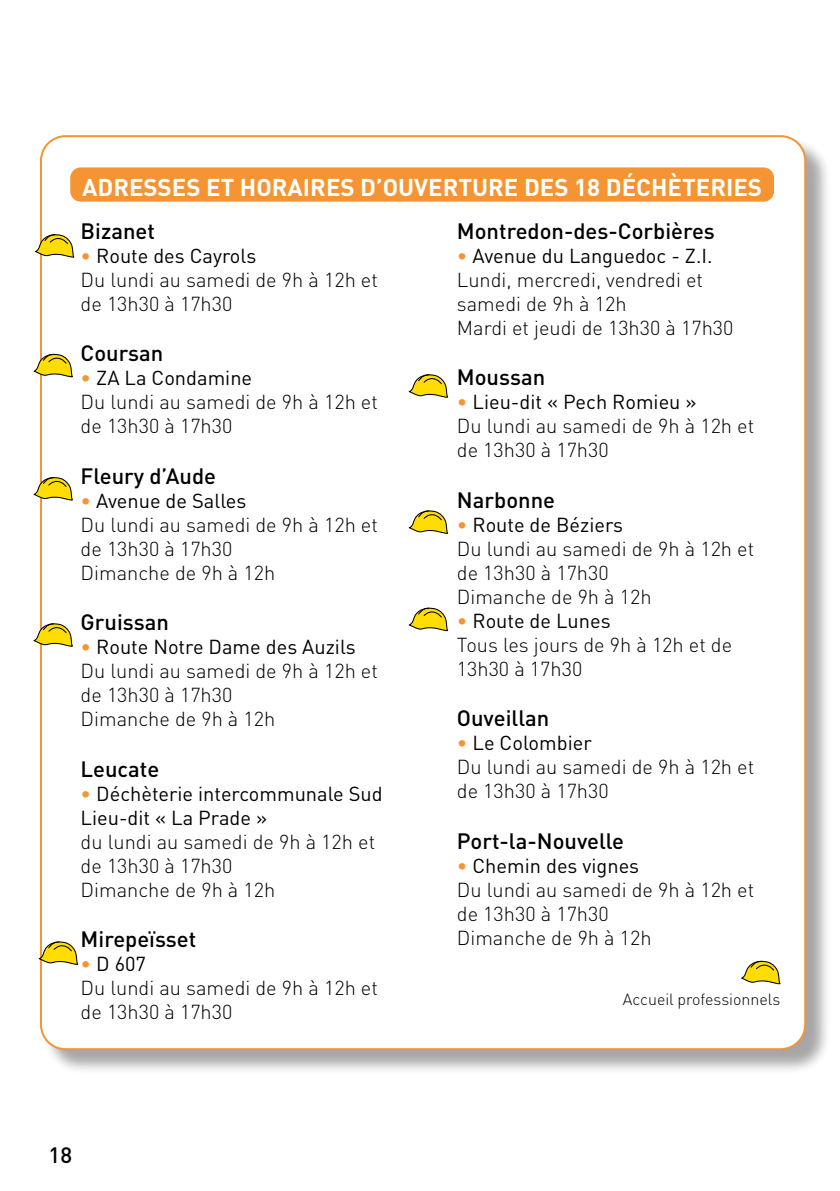
<style>
.page{position:relative;width:840px;height:1191px;background:#fff}
.page>*{position:absolute;margin:0;border:0;box-sizing:border-box;transform-origin:0 0}
.t1{font:700 24px "DIN Pro";color:#fff}
.t2{font:500 22px "DIN Pro";color:#000}
.t3{font:300 20px/24px "DIN Pro";color:#000}
.t4{font:20px/24px "DIN Pro";color:#000}
.t5{font:300 16px "DIN Pro";color:#000}
.s1{font-weight:400;color:#f49432}
.s2{font-weight:400}
.s3{color:#f49432}
</style>
<div class="page">
<div style="left:42px;top:138px;width:788px;height:937px;background:#000;opacity:.35"></div>
<div style="left:41px;top:136px;width:763px;height:913px;background:#fff;border-radius:24px"></div>
<svg style="left:35px;top:233px;width:40px;height:25px"></svg>
<svg style="left:33px;top:352px;width:40px;height:26px"></svg>
<svg style="left:33px;top:476px;width:40px;height:25px"></svg>
<svg style="left:33px;top:622px;width:40px;height:25px"></svg>
<svg style="left:39px;top:940px;width:40px;height:25px"></svg>
<svg style="left:408px;top:374px;width:41px;height:24px"></svg>
<svg style="left:408px;top:510px;width:41px;height:24px"></svg>
<svg style="left:408px;top:607px;width:41px;height:25px"></svg>
<div style="left:70px;top:167px;width:703px;height:35px;background:#f49432;border-radius:10px"></div>
<svg style="left:741px;top:960px;width:40px;height:25px"></svg>
<p class="t1" style="left:82px;top:171px;width:681px">ADRESSES ET HORAIRES D’OUVERTURE DES 18 DÉCHÈTERIES</p>
<p class="t2" style="left:81px;top:216px;width:76px">Bizanet</p>
<p class="t3" style="left:81px;top:243px;width:298px"><span class="s1">•</span> <span class="s2">Route des Cayrols<br></span>Du lundi au samedi de 9h à 12h et de 13h30 à 17h30</p>
<p class="t2" style="left:81px;top:338px;width:84px">Coursan</p>
<p class="t3" style="left:81px;top:365px;width:298px"><span class="s1">•</span> <span class="s2">ZA La Condamine<br></span>Du lundi au samedi de 9h à 12h et de 13h30 à 17h30</p>
<p class="t2" style="left:81px;top:461px;width:137px">Fleury d’Aude</p>
<p class="t3" style="left:81px;top:487px;width:298px"><span class="s1">•</span> <span class="s2">Avenue de Salles<br></span>Du lundi au samedi de 9h à 12h et de 13h30 à 17h30<br>Dimanche de 9h à 12h</p>
<p class="t2" style="left:81px;top:607px;width:90px">Gruissan</p>
<p class="t3" style="left:81px;top:634px;width:298px"><span class="s1">•</span> <span class="s2">Route Notre Dame des Auzils<br></span>Du lundi au samedi de 9h à 12h et de 13h30 à 17h30<br>Dimanche de 9h à 12h</p>
<p class="t2" style="left:81px;top:753px;width:80px">Leucate</p>
<p class="t4" style="left:81px;top:780px;width:303px"><span class="s3">•</span> Déchèterie intercommunale Sud<br>Lieu-dit « La Prade »</p>
<p class="t3" style="left:81px;top:828px;width:296px">du lundi au samedi de 9h à 12h et de 13h30 à 17h30<br>Dimanche de 9h à 12h</p>
<p class="t2" style="left:81px;top:924px;width:117px">Mirepeïsset</p>
<p class="t3" style="left:81px;top:951px;width:298px"><span class="s1">•</span> <span class="s2">D 607<br></span>Du lundi au samedi de 9h à 12h et de 13h30 à 17h30</p>
<p class="t2" style="left:456px;top:216px;width:259px">Montredon-des-Corbières</p>
<p class="t3" style="left:456px;top:243px;width:278px"><span class="s1">•</span> <span class="s2">Avenue du Languedoc - Z.I.<br></span>Lundi, mercredi, vendredi et samedi de 9h à 12h<br>Mardi et jeudi de 13h30 à 17h30</p>
<p class="t2" style="left:456px;top:362px;width:90px">Moussan</p>
<p class="t3" style="left:456px;top:389px;width:298px"><span class="s1">•</span> <span class="s2">Lieu-dit « Pech Romieu »<br></span>Du lundi au samedi de 9h à 12h et de 13h30 à 17h30</p>
<p class="t2" style="left:456px;top:485px;width:100px">Narbonne</p>
<p class="t3" style="left:456px;top:511px;width:298px"><span class="s1">•</span> <span class="s2">Route de Béziers<br></span>Du lundi au samedi de 9h à 12h et de 13h30 à 17h30<br>Dimanche de 9h à 12h</p>
<p class="t3" style="left:456px;top:607px;width:277px"><span class="s1">•</span> <span class="s2">Route de Lunes<br></span>Tous les jours de 9h à 12h et de<br>13h30 à 17h30</p>
<p class="t2" style="left:456px;top:703px;width:94px">Ouveillan</p>
<p class="t3" style="left:456px;top:730px;width:298px"><span class="s1">•</span> <span class="s2">Le Colombier<br></span>Du lundi au samedi de 9h à 12h et de 13h30 à 17h30</p>
<p class="t2" style="left:456px;top:825px;width:169px">Port-la-Nouvelle</p>
<p class="t3" style="left:456px;top:852px;width:298px"><span class="s1">•</span> <span class="s2">Chemin des vignes<br></span>Du lundi au samedi de 9h à 12h et de 13h30 à 17h30<br>Dimanche de 9h à 12h</p>
<p class="t5" style="left:622px;top:988px;width:159px">Accueil professionnels</p>
<p class="t2" style="left:49px;top:1140px;width:25px">18</p>
</div>
